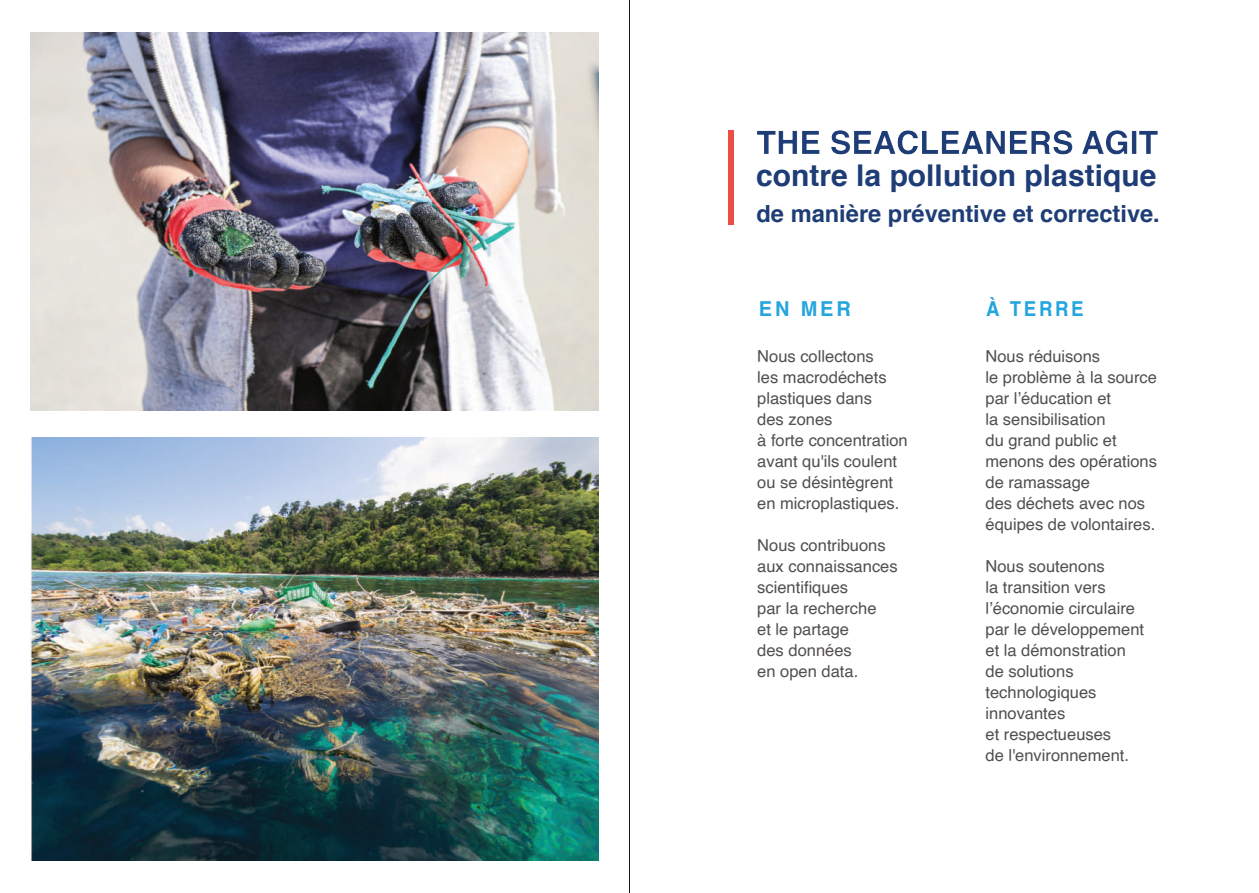
<style>
.page{position:relative;width:1259px;height:893px;background:#fff}
.page>*{position:absolute;margin:0;border:0;box-sizing:border-box;transform-origin:0 0}
.t1{font:700 32.25px "Helvetica";color:#1e3d76}
.t2{font:700 30px "Helvetica";color:#1e3d76}
.t3{font:700 23.7px "Helvetica";color:#1e3d76}
.t4{font:700 20.55px "Helvetica";letter-spacing:.145em;color:#24a5dd;scale:.9 1}
.t5{font:700 20.55px "Helvetica";letter-spacing:.145em;color:#24a5dd}
.t6{font:16.5px/21px "Helvetica";color:#524e4f}
</style>
<div class="page">
<img style="left:31px;top:32px;width:568px;height:379px">
<img style="left:31px;top:437px;width:568px;height:424px">
<div style="left:728px;top:130px;width:6px;height:94px;background:#ee4d43"></div>
<hr style="left:629px;top:0;width:1px;height:893px;background:#1b1919">
<h1 class="t1" style="left:756px;top:130px;width:403px">THE SEACLEANERS AGIT</h1>
<h2 class="t2" style="left:756px;top:164px;width:402px">contre la pollution plastique</h2>
<h3 class="t3" style="left:756px;top:205px;width:405px">de manière préventive et corrective.</h3>
<p class="t5" style="left:759px;top:300px;width:93px">EN MER</p>
<p class="t6" style="left:757px;top:347px;width:152px">Nous collectons<br>les macrodéchets plastiques dans<br>des zones<br>à forte concentration avant qu'ils coulent ou se désintègrent en microplastiques.</p>
<p class="t6" style="left:757px;top:536px;width:142px">Nous contribuons aux connaissances scientifiques<br>par la recherche<br>et le partage<br>des données<br>en open data.</p>
<p class="t4" style="left:986px;top:300px;width:110px">À TERRE</p>
<p class="t6" style="left:985px;top:346px;width:173px">Nous réduisons<br>le problème à la source par l’éducation et<br>la sensibilisation<br>du grand public et menons des opérations de ramassage<br>des déchets avec nos équipes de volontaires.</p>
<p class="t6" style="left:985px;top:556px;width:160px">Nous soutenons<br>la transition vers l’économie circulaire par le développement et la démonstration de solutions technologiques innovantes<br>et respectueuses<br>de l'environnement.</p>
</div>
